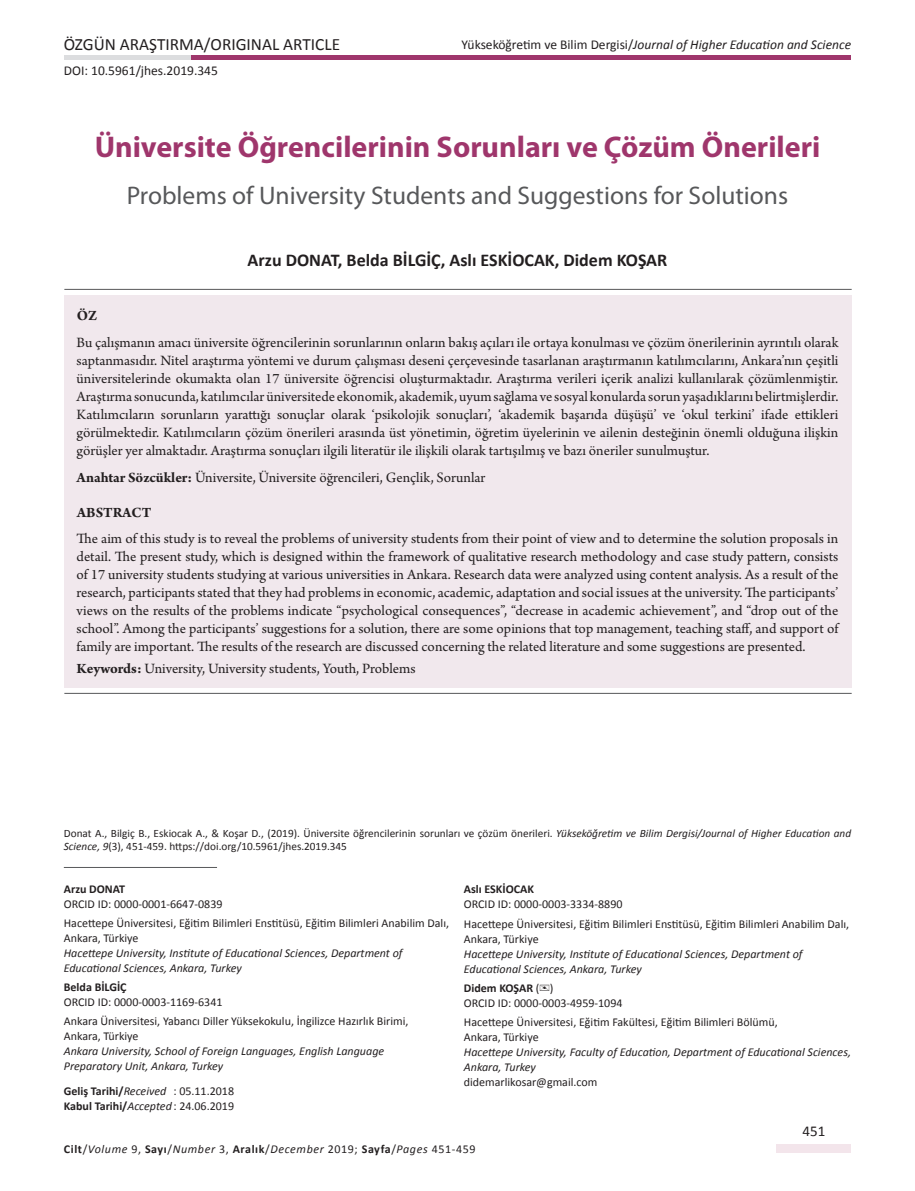
<style>
.page{position:relative;width:915px;height:1191px;background:#fff}
.page>*{position:absolute;margin:0;border:0;box-sizing:border-box;transform-origin:0 0}
.t1{font:700 30px "Myriad Pro";color:#9f366c}
.t2{font:25.5px "Myriad Pro";color:#57585a}
.t3{font:700 18px "Calibri";color:#231f20}
.t4{font:17.25px "Calibri";color:#231f20}
.t5{font:15px/18px "Arno Pro";color:#231f20;text-align:justify}
.t6{font:700 15px "Arno Pro";letter-spacing:.005em;color:#231f20}
.t7{font:15px "Calibri";color:#231f20}
.t8{font:italic 13.5px "Calibri";color:#231f20}
.t9{font:13.5px "Calibri";color:#231f20}
.t10{font:12px/19.2px "Calibri";color:#231f20}
.t11{font:italic 12px/15px "Calibri";color:#231f20}
.t12{font:700 12px/15px "Calibri";color:#231f20}
.t13{font:italic 12px "Calibri";letter-spacing:.05em;color:#231f20}
.t14{font:11.25px/13.5px "Calibri";color:#231f20}
.s1{font-style:normal}
.s2{font-weight:700}
.s3{font-style:italic}
.s4{font-weight:400;font-style:italic}
.s5{font-weight:400}
.s6{font-weight:700;font-style:normal}
</style>
<div class="page">
<div style="left:776px;top:1144px;width:74px;height:8px;background:#f3e5eb"></div>
<div style="left:64px;top:55px;width:132px;height:5px;background:#dcdddf"></div>
<div style="left:191px;top:55px;width:659px;height:5px;background:#9f366c"></div>
<div style="left:64px;top:295px;width:786px;height:393px;background:#f1e8ed"></div>
<hr style="left:64px;top:693px;width:787px;height:1px;background:#57585a">
<hr style="left:64px;top:289px;width:787px;height:1px;background:#57585a">
<hr style="left:64px;top:867px;width:153px;height:1px;background:#57585a">
<p class="t4" style="left:64px;top:34px;width:278px">ÖZGÜN ARAŞTIRMA/ORIGINAL ARTICLE</p>
<p class="t9" style="left:64px;top:62px;width:156px">DOI: 10.5961/jhes.2019.345</p>
<p class="t8" style="left:461px;top:36px;width:391px"><span class="s1">Yükseköğretim ve Bilim Dergisi/</span>Journal of Higher Education and Science</p>
<h1 class="t1" style="left:95px;top:128px;width:727px">Üniversite Öğrencilerinin Sorunları ve Çözüm Önerileri</h1>
<h2 class="t2" style="left:127px;top:179px;width:662px">Problems of University Students and Suggestions for Solutions</h2>
<p class="t3" style="left:247px;top:248px;width:421px">Arzu DONAT, Belda BİLGİÇ, Aslı ESKİOCAK, Didem KOŞAR</p>
<p class="t6" style="left:77px;top:307px;width:22px">ÖZ</p>
<p class="t5" style="left:77px;top:334px;width:763px">Bu çalışmanın amacı üniversite öğrencilerinin sorunlarının onların bakış açıları ile ortaya konulması ve çözüm önerilerinin ayrıntılı olarak saptanmasıdır. Nitel araştırma yöntemi ve durum çalışması deseni çerçevesinde tasarlanan araştırmanın katılımcılarını, Ankara’nın çeşitli üniversitelerinde okumakta olan 17 üniversite öğrencisi oluşturmaktadır. Araştırma verileri içerik analizi kullanılarak çözümlenmiştir.<br>Araştırma sonucunda, katılımcılar üniversitede ekonomik, akademik, uyum sağlama ve sosyal konularda sorun yaşadıklarını belirtmişlerdir.<br>Katılımcıların sorunların yarattığı sonuçlar olarak ‘psikolojik sonuçları’, ‘akademik başarıda düşüşü’ ve ‘okul terkini’ ifade ettikleri görülmektedir. Katılımcıların çözüm önerileri arasında üst yönetimin, öğretim üyelerinin ve ailenin desteğinin önemli olduğuna ilişkin görüşler yer almaktadır. Araştırma sonuçları ilgili literatür ile ilişkili olarak tartışılmış ve bazı öneriler sunulmuştur.</p>
<p class="t5" style="left:77px;top:469px;width:410px"><span class="s2">Anahtar Sözcükler:</span> Üniversite, Üniversite öğrencileri, Gençlik, Sorunlar</p>
<p class="t6" style="left:77px;top:503px;width:76px">ABSTRACT</p>
<p class="t5" style="left:77px;top:530px;width:763px">The aim of this study is to reveal the problems of university students from their point of view and to determine the solution proposals in detail. The present study, which is designed within the framework of qualitative research methodology and case study pattern, consists of 17 university students studying at various universities in Ankara. Research data were analyzed using content analysis. As a result of the research, participants stated that they had problems in economic, academic, adaptation and social issues at the university. The participants’ views on the results of the problems indicate “psychological consequences”, “decrease in academic achievement”, and “drop out of the school”. Among the participants’ suggestions for a solution, there are some opinions that top management, teaching staff, and support of family are important. The results of the research are discussed concerning the related literature and some suggestions are presented.</p>
<p class="t5" style="left:77px;top:660px;width:340px"><span class="s2">Keywords:</span> University, University students, Youth, Problems</p>
<p class="t14" style="left:64px;top:826px;width:788px">Donat A., Bilgiç B., Eskiocak A., &amp; Koşar D., (2019). Üniversite öğrencilerinin sorunları ve çözüm önerileri. <span class="s3">Yükseköğretim ve Bilim Dergisi/Journal of Higher Education and<br>Science, 9</span>(3), 451-459. https://doi.org/10.5961/jhes.2019.345</p>
<p class="t12" style="left:463px;top:881px;width:72px">Aslı ESKİOCAK</p>
<p class="t10" style="left:463px;top:894px;width:386px">ORCID ID: 0000-0003-3334-8890<br>Hacettepe Üniversitesi, Eğitim Bilimleri Enstitüsü, Eğitim Bilimleri Anabilim Dalı,</p>
<p class="t10" style="left:463px;top:929px;width:76px">Ankara, Türkiye</p>
<p class="t11" style="left:463px;top:945px;width:340px">Hacettepe University, Institute of Educational Sciences, Department of<br>Educational Sciences, Ankara, Turkey</p>
<p class="t10" style="left:463px;top:980px;width:160px;line-height:15px"><span class="s2">Didem KOŞAR</span> ( )<br>ORCID ID: 0000-0003-4959-1094</p>
<p class="t10" style="left:463px;top:1014px;width:315px;line-height:15px">Hacettepe Üniversitesi, Eğitim Fakültesi, Eğitim Bilimleri Bölümü,<br>Ankara, Türkiye</p>
<p class="t11" style="left:463px;top:1044px;width:388px">Hacettepe University, Faculty of Education, Department of Educational Sciences,<br>Ankara, Turkey</p>
<p class="t10" style="left:463px;top:1072px;width:135px">didemarlikosar@gmail.com</p>
<p class="t12" style="left:64px;top:881px;width:63px">Arzu DONAT</p>
<p class="t10" style="left:64px;top:894px;width:386px">ORCID ID: 0000-0001-6647-0839<br>Hacettepe Üniversitesi, Eğitim Bilimleri Enstitüsü, Eğitim Bilimleri Anabilim Dalı,</p>
<p class="t10" style="left:64px;top:928px;width:76px">Ankara, Türkiye</p>
<p class="t11" style="left:64px;top:945px;width:340px">Hacettepe University, Institute of Educational Sciences, Department of<br>Educational Sciences, Ankara, Turkey</p>
<p class="t12" style="left:64px;top:979px;width:64px">Belda BİLGİÇ</p>
<p class="t10" style="left:64px;top:992px;width:346px">ORCID ID: 0000-0003-1169-6341<br>Ankara Üniversitesi, Yabancı Diller Yüksekokulu, İngilizce Hazırlık Birimi,</p>
<p class="t10" style="left:64px;top:1026px;width:76px">Ankara, Türkiye</p>
<p class="t11" style="left:64px;top:1043px;width:322px">Ankara University, School of Foreign Languages, English Language<br>Preparatory Unit, Ankara, Turkey</p>
<p class="t12" style="left:64px;top:1083px;width:172px">Geliş Tarihi/<span class="s4">Received</span> <span class="s5">: 05.11.2018<br></span>Kabul Tarihi/<span class="s4">Accepted</span><span class="s5">: 24.06.2019</span></p>
<p class="t13" style="left:64px;top:1140px;width:413px"><span class="s6">Cilt</span><span class="s1">/</span>Volume <span class="s1">9,</span> <span class="s6">Sayı</span><span class="s1">/</span>Number <span class="s1">3,</span> <span class="s6">Aralık</span><span class="s1">/</span>December <span class="s1">2019;</span> <span class="s6">Sayfa</span><span class="s1">/</span>Pages <span class="s1">451-459</span></p>
<p class="t7" style="left:802px;top:1121px;width:24px">451</p>
</div>
